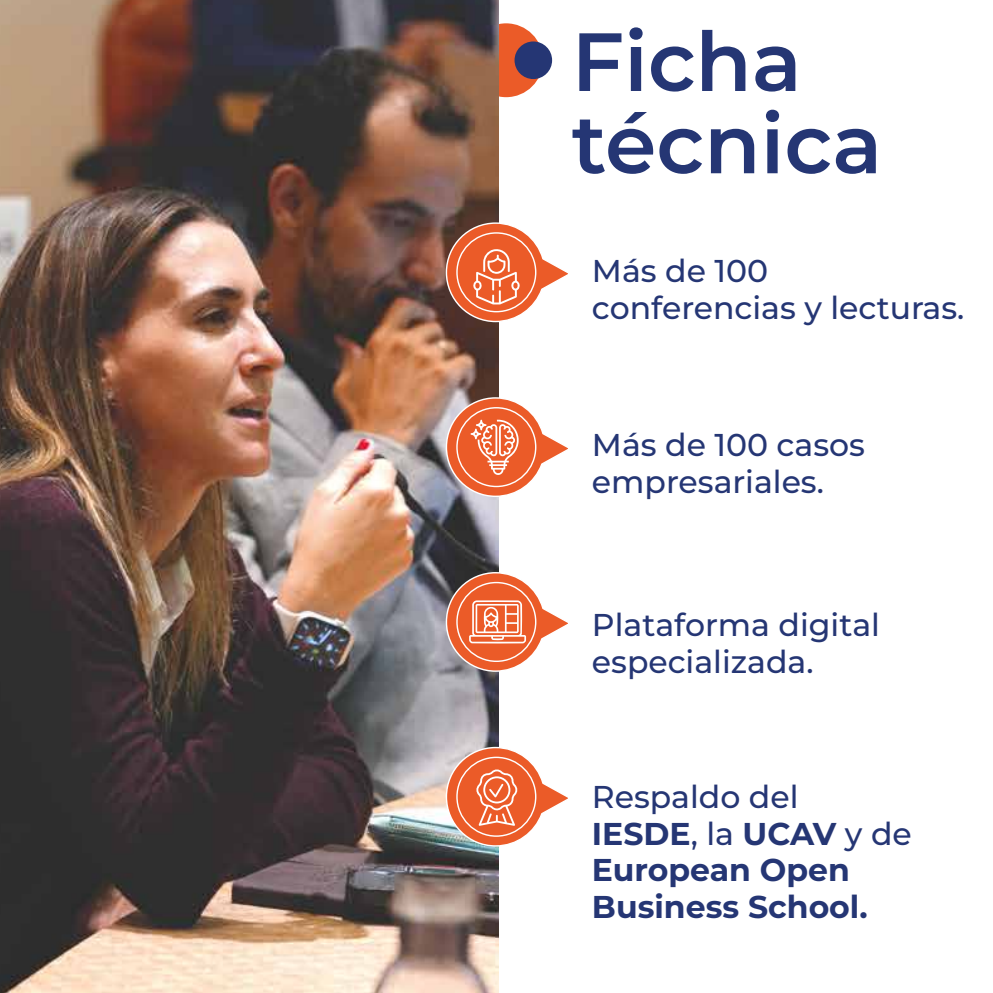
<style>
.page{position:relative;width:993px;height:993px;background:#fff}
.page>*{position:absolute;margin:0;border:0;box-sizing:border-box;transform-origin:0 0}
.t1{font:600 82.25px/82.2px "Montserrat";color:#253674}
.t2{font:500 31.5px/36.8px "Montserrat";color:#253674}
.t3{font:700 31.5px/36.8px "Montserrat";color:#253674}
.s1{font-weight:500}
</style>
<div class="page">
<svg style="left:498px;top:23px;width:45px;height:74px"></svg>
<div style="left:514px;top:41px;width:38px;height:38px;background:#253674;border-radius:50%"></div>
<img style="left:0;top:0;width:498px;height:992px">
<svg style="left:445px;top:221px;width:123px;height:102px"></svg>
<svg style="left:445px;top:396px;width:123px;height:101px"></svg>
<svg style="left:445px;top:571px;width:123px;height:101px"></svg>
<svg style="left:445px;top:745px;width:123px;height:102px"></svg>
<h1 class="t1" style="left:571px;top:17px;width:312px">Ficha técnica</h1>
<p class="t2" style="left:591px;top:251px;width:374px">Más de 100 conferencias y lecturas.</p>
<p class="t2" style="left:591px;top:425px;width:274px">Más de 100 casos empresariales.</p>
<p class="t2" style="left:591px;top:605px;width:289px">Plataforma digital especializada.</p>
<p class="t3" style="left:591px;top:776px;width:321px"><span class="s1">Respaldo del<br></span>IESDE<span class="s1">, la</span> UCAV <span class="s1">y de<br></span>European Open<br>Business School.</p>
</div>
